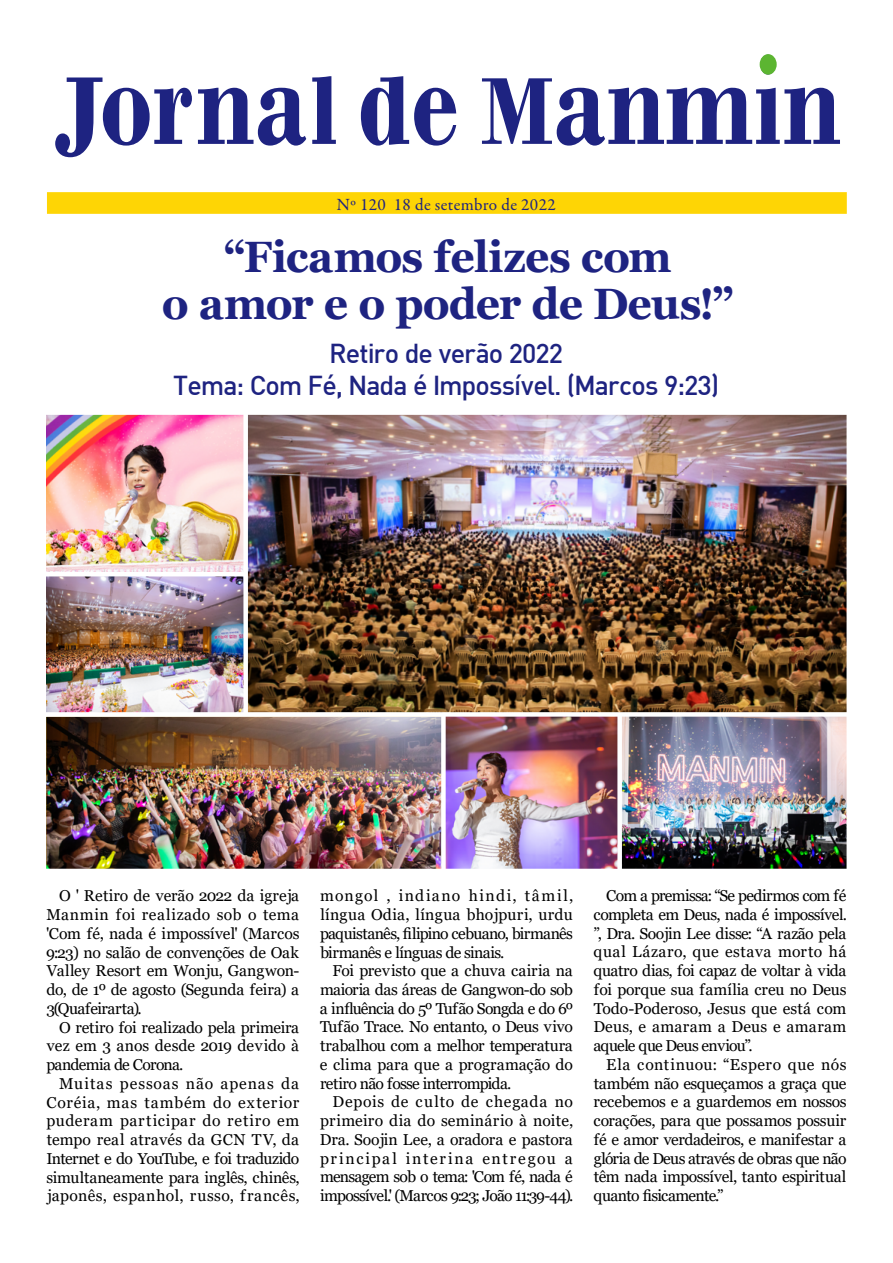
<style>
.page{position:relative;width:893px;height:1263px;background:#fff}
.page>*{position:absolute;margin:0;border:0;box-sizing:border-box;transform-origin:0 0}
.t1{font:700 138.75px "Bodoni";color:#1e2381;scale:.78 1}
.t2{font:700 43.8px/47.5px "Georgia";letter-spacing:-.02em;color:#1e2381;text-align:center}
.t3{font:26.85px/32.4px "Dinmed";letter-spacing:-.035em;color:#1e2381;text-align:center}
.t4{font:17.25px "Garamond Premr Pro";letter-spacing:.02em;color:#1e2381}
.t5{font:15.75px/18.8px "Georgia";letter-spacing:-.025em;color:#000;text-align:justify}
.s1{font-size:100.05px}
</style>
<div class="page">
<div style="left:47px;top:192px;width:800px;height:22px;background:#fed505"></div>
<svg style="left:361px;top:76px;width:48px;height:70px"></svg>
<svg style="left:312px;top:76px;width:24px;height:68px"></svg>
<svg style="left:55px;top:77px;width:47px;height:80px"></svg>
<div style="left:760px;top:54px;width:17px;height:21px;background:#5cb531;border-radius:50%"></div>
<img style="left:46px;top:415px;width:197px;height:157px">
<img style="left:46px;top:576px;width:197px;height:136px">
<img style="left:248px;top:415px;width:598px;height:297px">
<img style="left:46px;top:717px;width:395px;height:152px">
<img style="left:446px;top:717px;width:171px;height:152px">
<img style="left:622px;top:717px;width:224px;height:152px">
<h1 class="t1" style="left:100px;top:17px;width:952px">orna e <span class="s1">M</span>anmin</h1>
<p class="t4" style="left:337px;top:194px;width:220px">Nº 120 18 de setembro de 2022</p>
<h2 class="t2" style="left:162px;top:233px;width:574px">“Ficamos felizes com<br>o amor e o poder de Deus!”</h2>
<h3 class="t3" style="left:173px;top:336px;width:548px">Retiro de verão 2022<br>Tema: Com Fé, Nada é Impossível. (Marcos 9:23)</h3>
<p class="t5" style="left:46px;top:887px;width:255px;text-indent:13px">O ' Retiro de verão 2022 da igreja Manmin foi realizado sob o tema 'Com fé, nada é impossível' (Marcos 9:23) no salão de convenções de Oak Valley Resort em Wonju, Gangwon&shy;do, de 1º de agosto (Segunda feira) a 3(Quafeirarta).</p>
<p class="t5" style="left:47px;top:1018px;width:254px;text-indent:12px">O retiro foi realizado pela primeira vez em 3 anos desde 2019 devido à pandemia de Corona.</p>
<p class="t5" style="left:46px;top:1074px;width:255px;text-indent:13px">Muitas pessoas não apenas da Coréia, mas também do exterior puderam participar do retiro em tempo real através da GCN TV, da Internet e do YouTube, e foi traduzido simultaneamente para inglês, chinês, japonês, espanhol, russo, francês,</p>
<p class="t5" style="left:320px;top:887px;width:255px">mongol , indiano hindi, tâmil, língua Odia, língua bhojpuri, urdu paquistanês, filipino cebuano, birmanês birmanês e línguas de sinais.</p>
<p class="t5" style="left:320px;top:962px;width:255px;text-indent:13px">Foi previsto que a chuva cairia na maioria das áreas de Gangwon-do sob a influência do 5º Tufão Songda e do 6º Tufão Trace. No entanto, o Deus vivo trabalhou com a melhor temperatura e clima para que a programação do retiro não fosse interrompida.</p>
<p class="t5" style="left:320px;top:1093px;width:255px;text-indent:13px">Depois de culto de chegada no primeiro dia do seminário à noite, Dra. Soojin Lee, a oradora e pastora principal interina entregou a mensagem sob o tema: 'Com fé, nada é impossível.' (Marcos 9:23; João 11:39-44).</p>
<p class="t5" style="left:593px;top:887px;width:255px;text-indent:13px">Com a premissa: “Se pedirmos com fé completa em Deus, nada é impossível. ”, Dra. Soojin Lee disse: “A razão pela qual Lázaro, que estava morto há quatro dias, foi capaz de voltar à vida foi porque sua família creu no Deus Todo-Poderoso, Jesus que está com Deus, e amaram a Deus e amaram aquele que Deus enviou”.</p>
<p class="t5" style="left:593px;top:1055px;width:255px;text-indent:13px">Ela continuou: “Espero que nós também não esqueçamos a graça que recebemos e a guardemos em nossos corações, para que possamos possuir fé e amor verdadeiros, e manifestar a glória de Deus através de obras que não têm nada impossível, tanto espiritual quanto fisicamente.”</p>
</div>
